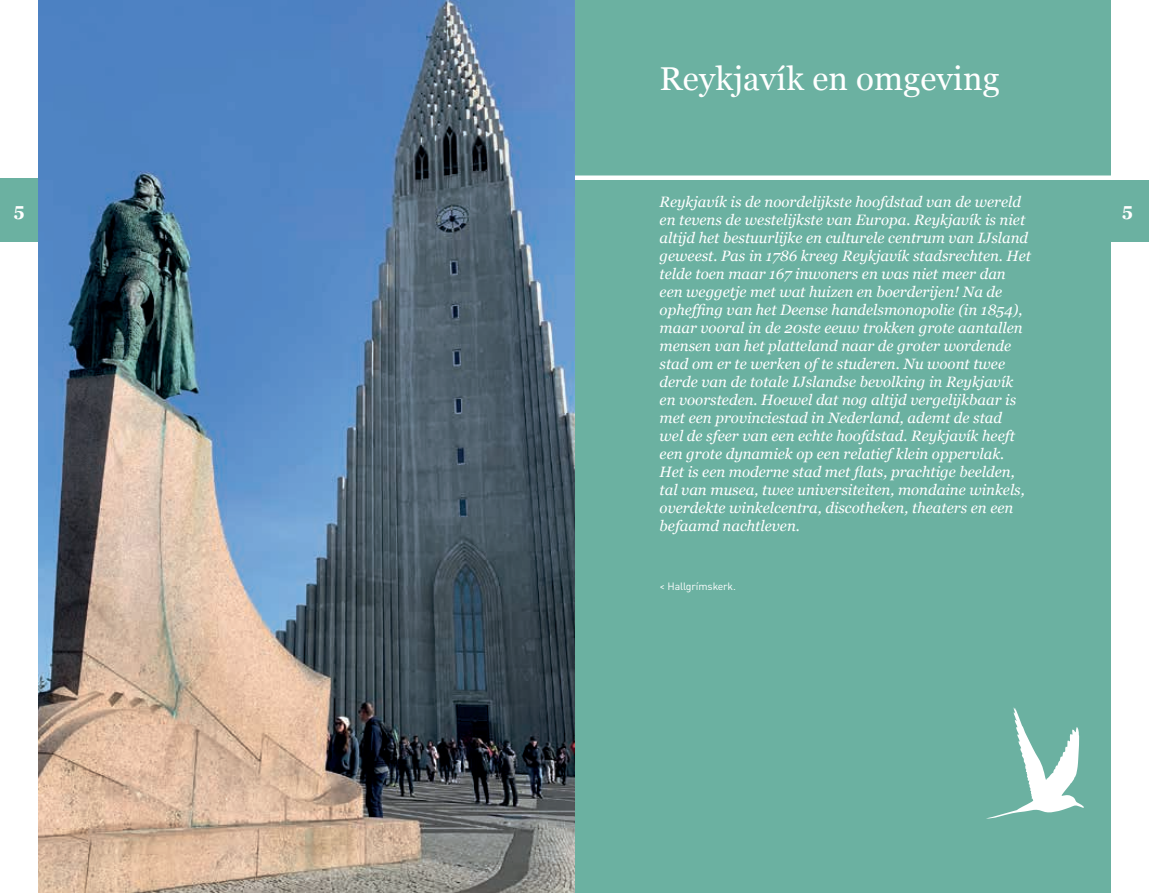
<style>
.page{position:relative;width:1149px;height:893px;background:#fff}
.page>*{position:absolute;margin:0;border:0;box-sizing:border-box;transform-origin:0 0}
.t1{font:33px "Georgia";letter-spacing:.005em;color:#fff}
.t2{font:700 18px "Georgia";color:#fff}
.t3{font:italic 15px/18px "Georgia";color:#fff}
.t4{font:10.5px "DIN Pro";letter-spacing:-.01em;color:#fff}
</style>
<div class="page">
<div style="left:574px;top:0;width:536px;height:893px;background:#6bb1a1"></div>
<div style="left:1110px;top:179px;width:38px;height:63px;background:#6bb1a1"></div>
<div style="left:574px;top:175px;width:574px;height:5px;background:#fff"></div>
<div style="left:0;top:179px;width:38px;height:63px;background:#6bb1a1"></div>
<svg style="left:988px;top:707px;width:95px;height:111px"></svg>
<img style="left:38px;top:0;width:536px;height:893px">
<h1 class="t1" style="left:659px;top:59px;width:341px">Reykjavík en omgeving</h1>
<p class="t3" style="left:659px;top:193px;width:373px">Reykjavík is de noordelijkste hoofdstad van de wereld en tevens de westelijkste van Europa. Reykjavík is niet altijd het bestuurlijke en culturele centrum van IJsland geweest. Pas in 1786 kreeg Reykjavík stadsrechten. Het telde toen maar 167 inwoners en was niet meer dan een weggetje met wat huizen en boerderijen! Na de opheffing van het Deense handelsmonopolie (in 1854), maar vooral in de 20ste eeuw trokken grote aantallen mensen van het platteland naar de groter wordende stad om er te werken of te studeren. Nu woont twee derde van de totale IJslandse bevolking in Reykjavík en voorsteden. Hoewel dat nog altijd vergelijkbaar is met een provinciestad in Nederland, ademt de stad<br>wel de sfeer van een echte hoofdstad. Reykjavík heeft een grote dynamiek op een relatief klein oppervlak.<br>Het is een moderne stad met flats, prachtige beelden, tal van musea, twee universiteiten, mondaine winkels, overdekte winkelcentra, discotheken, theaters en een befaamd nachtleven.</p>
<p class="t2" style="left:14px;top:198px;width:12px">5</p>
<p class="t2" style="left:1121px;top:198px;width:12px">5</p>
<p class="t4" style="left:659px;top:577px;width:78px">&lt; Hallgrímskerk.</p>
</div>
